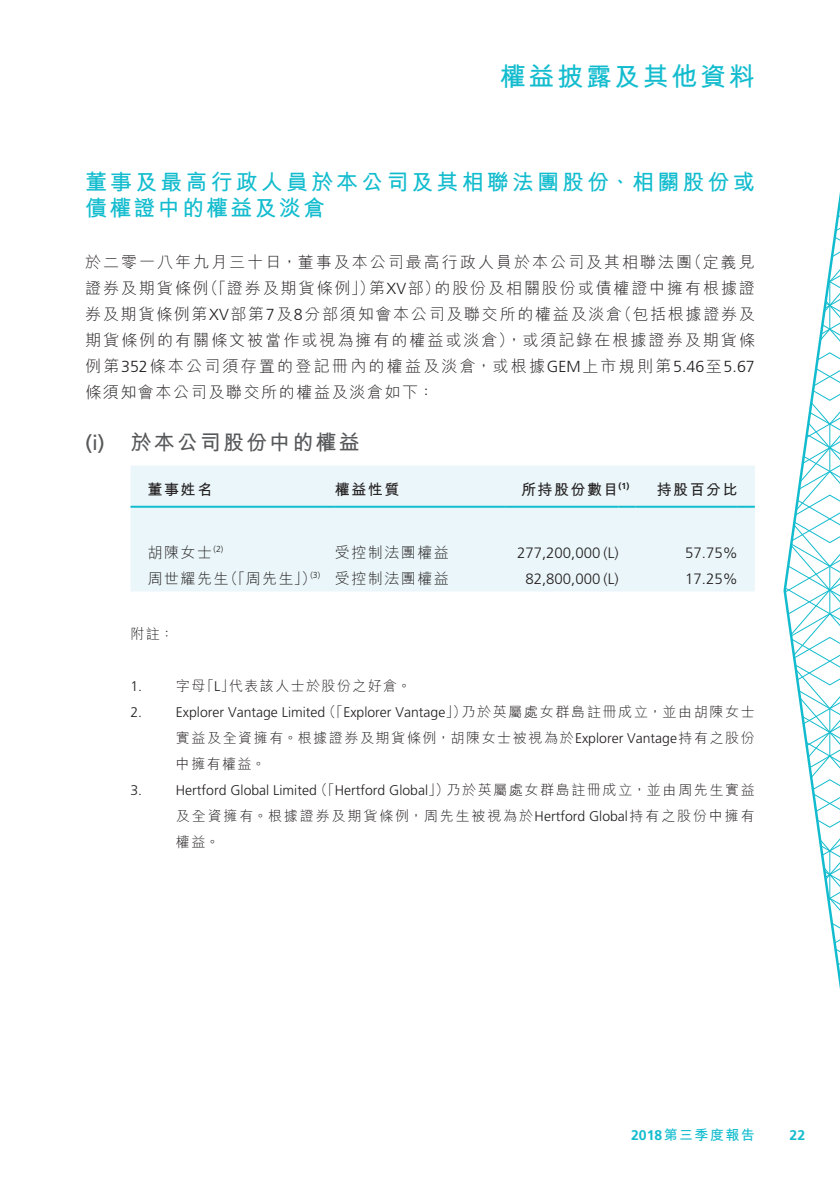
<style>
.page{position:relative;width:840px;height:1191px;background:#fff}
.page>*{position:absolute;margin:0;border:0;box-sizing:border-box;transform-origin:0 0}
.t1{font:700 26px "M Hei HK";letter-spacing:.1em;color:#12bcce}
.t2{font:700 22px/26px "M Hei HK";letter-spacing:.14em;color:#12bcce}
.t3{font:700 21px "M Hei HK";letter-spacing:.1em;color:#57585a}
.t4{font:21px "Frutiger LT Std";color:#57585a}
.t5{font:300 16px/26px "M Hei HK";letter-spacing:.125em;color:#231f20}
.t6{font:300 15px "Frutiger LT Std";color:#231f20}
.t7{font:300 15px "M Hei HK";letter-spacing:.1em;color:#231f20}
.t8{font:700 15px "M Hei HK";letter-spacing:.1em;color:#231f20}
.t9{font:300 14px "M Hei HK";letter-spacing:.115em;color:#231f20}
.t10{font:300 14px "Frutiger LT Std";color:#231f20}
.t11{font:300 14px/26px "M Hei HK";letter-spacing:.135em;color:#231f20}
.t12{font:700 14px "M Hei HK";letter-spacing:.1em;color:#12bcce}
.t13{font:700 14px "Frutiger LT Std";color:#12bcce}
.t14{font:300 8.8px "Frutiger LT Std";color:#231f20}
.t15{font:700 8.8px "Frutiger LT Std";color:#231f20}
.s1{font-family:"Frutiger LT Std"}
.s2{font-family:"M Hei HK"}
</style>
<div class="page">
<div style="left:130px;top:466px;width:624px;height:125px;background:#eaf6f9"></div>
<hr style="left:130px;top:506px;width:204px;height:2px;background:#12bcce">
<hr style="left:334px;top:506px;width:171px;height:2px;background:#12bcce">
<hr style="left:505px;top:506px;width:113px;height:2px;background:#12bcce">
<svg style="left:618px;top:506px;width:17px;height:2px"></svg>
<hr style="left:635px;top:506px;width:102px;height:2px;background:#12bcce">
<svg style="left:737px;top:506px;width:17px;height:2px"></svg>
<svg style="left:784px;top:192px;width:56px;height:797px"></svg>
<h1 class="t1" style="left:499px;top:57px;width:256px">權益披露及其他資料</h1>
<h2 class="t2" style="left:85px;top:167px;width:670px">董事及最高行政人員於本公司及其相聯法團股份、相關股份或債權證中的權益及淡倉</h2>
<p class="t5" style="left:685px;top:249px;width:70px">（定義見</p>
<p class="t5" style="left:434px;top:249px;width:322px;text-indent:-349px">於二零一八年九月三十日，董事及本公司最高行政人員於本公司及其相聯法團<br>的股份及相關股份或債權證中擁有根據證</p>
<p class="t5" style="left:202px;top:275px;width:173px">（「證券及期貨條例」）</p>
<p class="t5" style="left:369px;top:275px;width:73px">第<span class="s1">XV</span>部）</p>
<p class="t5" style="left:85px;top:275px;width:125px">證券及期貨條例</p>
<p class="t5" style="left:616px;top:301px;width:140px">（包括根據證券及</p>
<p class="t5" style="left:85px;top:301px;width:670px">券及期貨條例第<span class="s1">XV</span>部第<span class="s1">7</span>及<span class="s1">8</span>分部須知會本公司及聯交所的權益及淡倉<br>期貨條例的有關條文被當作或視為擁有的權益或淡倉，）或須記錄在根據證券及期貨條例第<span class="s1">352</span>條本公司須存置的登記冊內的權益及淡倉，或根據<span class="s1">GEM</span>上市規則第<span class="s1">5.46</span>至<span class="s1">5.67</span>條須知會本公司及聯交所的權益及淡倉如下：</p>
<h3 class="t3" style="left:130px;top:427px;width:230px">於本公司股份中的權益</h3>
<h3 class="t4" style="left:85px;top:430px;width:21px">i( )</h3>
<p class="t8" style="left:147px;top:479px;width:66px">董事姓名</p>
<p class="t8" style="left:334px;top:479px;width:66px">權益性質</p>
<p class="t7" style="left:147px;top:544px;width:66px">胡陳女士</p>
<p class="t14" style="left:213px;top:544px;width:11px">)2(</p>
<p class="t7" style="left:334px;top:544px;width:115px">受控制法團權益</p>
<p class="t7" style="left:223px;top:570px;width:94px">（「周先生」）<sup>(</sup></p>
<p class="t7" style="left:147px;top:570px;width:82px">周世耀先生</p>
<p class="t14" style="left:313px;top:570px;width:9px">)3</p>
<p class="t7" style="left:334px;top:570px;width:115px">受控制法團權益</p>
<p class="t9" style="left:130px;top:627px;width:45px">附註：</p>
<p class="t10" style="left:130px;top:678px;width:13px">1.</p>
<p class="t9" style="left:176px;top:679px;width:31px">字母</p>
<p class="t9" style="left:229px;top:679px;width:184px">代表該人士於股份之好倉。</p>
<p class="t9" style="left:200px;top:679px;width:36px">「」<span class="s1">L</span></p>
<p class="t8" style="left:520px;top:479px;width:99px">所持股份數目</p>
<p class="t15" style="left:618px;top:481px;width:12px">)1(</p>
<p class="t8" style="left:656px;top:479px;width:82px">持股百分比</p>
<p class="t6" style="left:516px;top:544px;width:103px">277,200,000 (L(</p>
<p class="t6" style="left:684px;top:544px;width:54px">57.75%</p>
<p class="t6" style="left:525px;top:570px;width:95px">82,800,000 (L(</p>
<p class="t6" style="left:684px;top:570px;width:54px">17.25%</p>
<p class="t10" style="left:130px;top:704px;width:13px">2.</p>
<p class="t10" style="left:130px;top:782px;width:13px">3.</p>
<p class="t10" style="left:322px;top:704px;width:145px"><span class="s2">（「</span>Explorer Vantage<span class="s2">」）</span></p>
<p class="t9" style="left:461px;top:705px;width:295px">乃於英屬處女群島註冊成立，並由胡陳女士</p>
<p class="t10" style="left:176px;top:704px;width:151px">Explorer Vantage Limited</p>
<p class="t9" style="left:176px;top:731px;width:580px">實益及全資擁有。根據證券及期貨條例，胡陳女士被視為於<span class="s1">Explorer Vantage</span>持有之股份</p>
<p class="t9" style="left:176px;top:757px;width:91px">中擁有權益。</p>
<p class="t9" style="left:446px;top:783px;width:310px">乃於英屬處女群島註冊成立，並由周先生實益</p>
<p class="t10" style="left:313px;top:782px;width:137px"><span class="s2">（「</span>Hertford Global<span class="s2">」）</span></p>
<p class="t10" style="left:176px;top:782px;width:142px">Hertford Global Limited</p>
<p class="t11" style="left:176px;top:803px;width:580px">及全資擁有。根據證券及期貨條例，周先生被視為於<span class="s1">Hertford Global</span>持有之股份中擁有權益。</p>
<p class="t12" style="left:630px;top:1124px;width:125px"><span class="s1">2018</span>第三季度報告</p>
<p class="t13" style="left:789px;top:1126px;width:17px">22</p>
</div>
